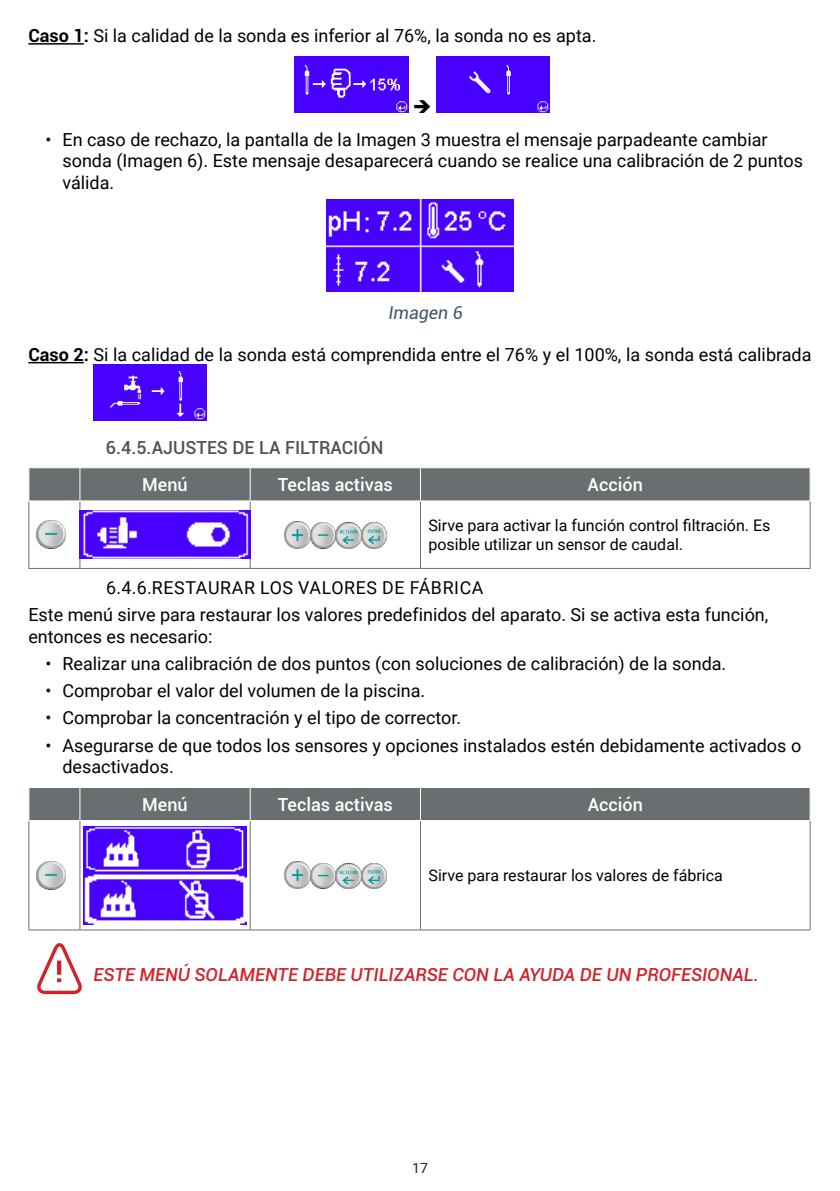
<style>
.page{position:relative;width:840px;height:1191px;background:#fff}
.page>*{position:absolute;margin:0;border:0;box-sizing:border-box;transform-origin:0 0}
.liste{font:18px/21.6px "Roboto";color:#010203}
.texte{font:18px "Roboto";color:#010203}
.attention{font:italic 500 18px "Roboto";color:#d1232a}
.tableau_titre{font:500 18px "Roboto";color:#fff}
.t1{font:500 18px "Roboto";color:#4e5355}
.t2{font:17.8px "Roboto";letter-spacing:.035em;color:#010203}
.t3{font:italic 17.8px "Roboto";color:#44546a}
.tableau_texte{font:16px/19.2px "Roboto";color:#010203}
.t4{font:14px "Roboto";color:#231f20}
.s1{font-weight:700}
</style>
<div class="page">
<hr style="left:28px;top:43px;width:56px;height:2px;background:#010203">
<hr style="left:28px;top:362px;width:56px;height:1px;background:#010203">
<img style="left:295px;top:57px;width:113px;height:56px">
<div style="left:436px;top:57px;width:113px;height:56px;background:#4800ff"></div>
<img style="left:326px;top:199px;width:187px;height:93px">
<img style="left:93px;top:364px;width:114px;height:56px">
<div style="left:29px;top:468px;width:780px;height:32px;background:#696e70"></div>
<hr style="left:420px;top:468px;width:1px;height:32px;background:#fff">
<hr style="left:79px;top:501px;width:1px;height:67px;background:#696e70">
<hr style="left:249px;top:501px;width:1px;height:67px;background:#696e70">
<hr style="left:420px;top:501px;width:1px;height:67px;background:#696e70">
<hr style="left:79px;top:468px;width:1px;height:32px;background:#fff">
<hr style="left:249px;top:468px;width:1px;height:32px;background:#fff">
<hr style="left:28px;top:501px;width:1px;height:67px;background:#696e70">
<hr style="left:809px;top:501px;width:1px;height:67px;background:#696e70">
<hr style="left:28px;top:568px;width:52px;height:1px;background:#696e70">
<hr style="left:80px;top:568px;width:170px;height:1px;background:#696e70">
<hr style="left:250px;top:568px;width:170px;height:1px;background:#696e70">
<hr style="left:420px;top:568px;width:390px;height:1px;background:#696e70">
<img style="left:37px;top:520px;width:28px;height:28px">
<img style="left:80px;top:510px;width:170px;height:49px">
<img style="left:284px;top:521px;width:26px;height:27px">
<img style="left:310px;top:523px;width:76px;height:25px">
<div style="left:29px;top:788px;width:780px;height:32px;background:#696e70"></div>
<hr style="left:420px;top:788px;width:1px;height:32px;background:#fff">
<hr style="left:79px;top:821px;width:1px;height:108px;background:#696e70">
<hr style="left:249px;top:821px;width:1px;height:108px;background:#696e70">
<hr style="left:420px;top:821px;width:1px;height:108px;background:#696e70">
<hr style="left:28px;top:929px;width:52px;height:1px;background:#696e70">
<hr style="left:80px;top:929px;width:170px;height:1px;background:#696e70">
<hr style="left:250px;top:929px;width:170px;height:1px;background:#696e70">
<hr style="left:420px;top:929px;width:390px;height:1px;background:#696e70">
<hr style="left:79px;top:788px;width:1px;height:32px;background:#fff">
<hr style="left:28px;top:821px;width:1px;height:108px;background:#696e70">
<hr style="left:809px;top:821px;width:1px;height:108px;background:#696e70">
<hr style="left:249px;top:788px;width:1px;height:32px;background:#fff">
<img style="left:37px;top:861px;width:28px;height:28px">
<img style="left:84px;top:826px;width:162px;height:98px">
<img style="left:284px;top:862px;width:102px;height:26px">
<svg style="left:37px;top:943px;width:45px;height:52px"></svg>
<p class="texte" style="left:28px;top:23px;width:569px"><span class="s1">Caso 1:</span> Si la calidad de la sonda es inferior al 76%, la sonda no es apta.</p>
<p class="liste" style="left:62px;top:128px;width:741px;text-indent:-17px">• En caso de rechazo, la pantalla de la Imagen 3 muestra el mensaje parpadeante cambiar sonda (Imagen 6). Este mensaje desaparecerá cuando se realice una calibración de 2 puntos válida.</p>
<p class="t3" style="left:388px;top:300px;width:76px">Imagen 6</p>
<p class="texte" style="left:28px;top:342px;width:784px"><span class="s1">Caso 2:</span> Si la calidad de la sonda está comprendida entre el 76% y el 100%, la sonda está calibrada</p>
<p class="t1" style="left:106px;top:434px;width:279px">6.4.5.AJUSTES DE LA FILTRACIÓN</p>
<p class="tableau_titre" style="left:142px;top:472px;width:47px">Menú</p>
<p class="tableau_titre" style="left:277px;top:472px;width:116px">Teclas activas</p>
<p class="tableau_titre" style="left:587px;top:472px;width:57px">Acción</p>
<p class="tableau_texte" style="left:428px;top:515px;width:343px">Sirve para activar la función control filtración. Es posible utilizar un sensor de caudal.</p>
<p class="t2" style="left:106px;top:575px;width:379px">6.4.6.RESTAURAR LOS VALORES DE FÁBRICA</p>
<p class="liste" style="left:28px;top:603px;width:741px">Este menú sirve para restaurar los valores predefinidos del aparato. Si se activa esta función, entonces es necesario:</p>
<p class="liste" style="left:45px;top:652px;width:682px">• Realizar una calibración de dos puntos (con soluciones de calibración) de la sonda.</p>
<p class="liste" style="left:45px;top:679px;width:381px">• Comprobar el valor del volumen de la piscina.</p>
<p class="liste" style="left:45px;top:706px;width:417px">• Comprobar la concentración y el tipo de corrector.</p>
<p class="liste" style="left:62px;top:733px;width:740px;text-indent:-17px">• Asegurarse de que todos los sensores y opciones instalados estén debidamente activados o desactivados.</p>
<p class="tableau_titre" style="left:142px;top:791px;width:47px">Menú</p>
<p class="tableau_titre" style="left:277px;top:791px;width:116px">Teclas activas</p>
<p class="tableau_titre" style="left:587px;top:791px;width:57px">Acción</p>
<p class="tableau_texte" style="left:428px;top:865px;width:295px">Sirve para restaurar los valores de fábrica</p>
<p class="attention" style="left:93px;top:962px;width:666px">ESTE MENÚ SOLAMENTE DEBE UTILIZARSE CON LA AYUDA DE UN PROFESIONAL.</p>
<p class="t4" style="left:412px;top:1157px;width:17px">17</p>
</div>
